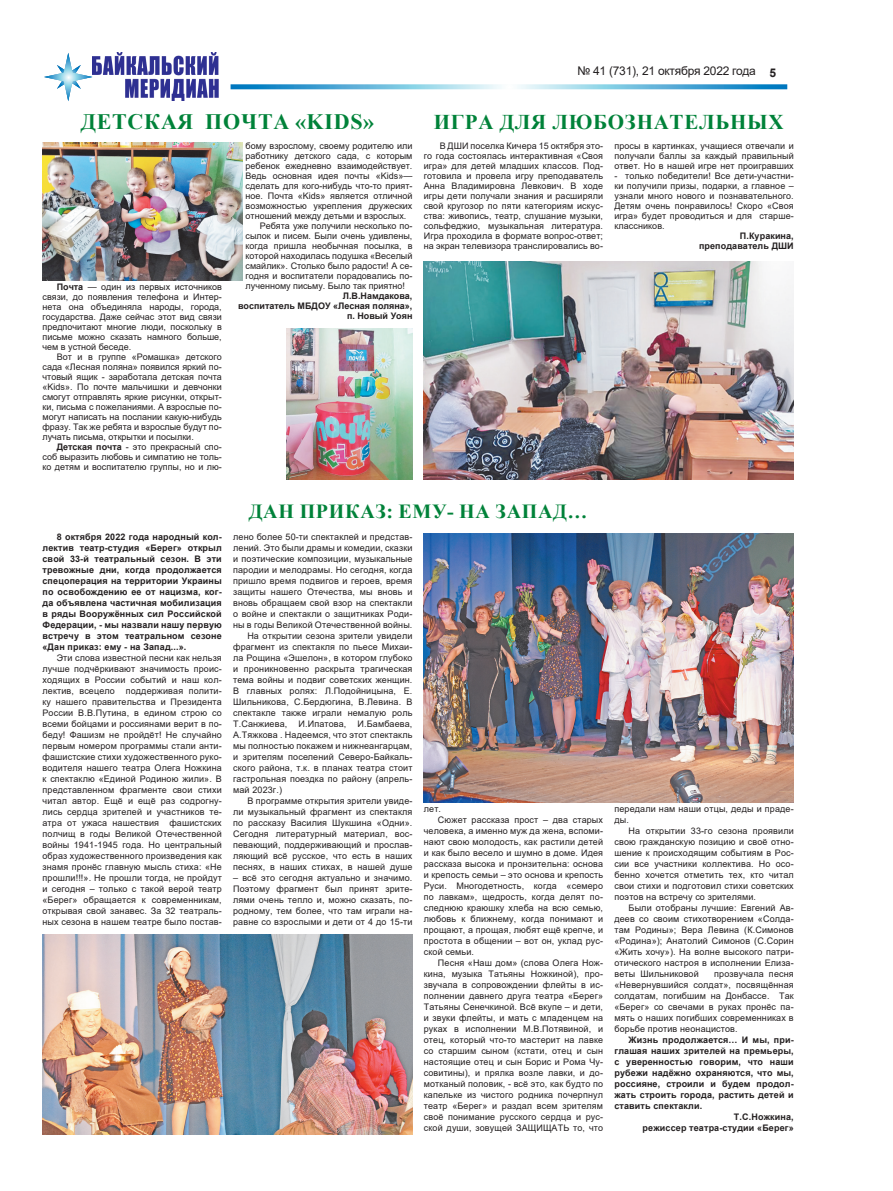
<style>
.page{position:relative;width:893px;height:1191px;background:#fff}
.page>*{position:absolute;margin:0;border:0;box-sizing:border-box;transform-origin:0 0}
.podpis_k_foto{font:700 22px "Times New Roman";letter-spacing:.035em;color:#008239}
.podpis_k_foto-2{font:700 21px "Times New Roman";letter-spacing:.035em;color:#008239}
.podpis_k_foto-3{font:700 20px "Times New Roman";letter-spacing:.035em;color:#008239}
.t1{font:12px "Arial";letter-spacing:-.02em;color:#231f20}
.podpis_k_foto-4{font:9px/11px "Arial";letter-spacing:.015em;color:#231f20;text-align:justify}
.podpis_k_foto-5{font:700 9px/11px "Arial";letter-spacing:.015em;color:#231f20;text-align:justify}
.s1{font-weight:700}
</style>
<div class="page">
<svg style="left:231px;top:84px;width:556px;height:5px"></svg>
<img style="left:92px;top:53px;width:126px;height:47px">
<svg style="left:44px;top:53px;width:48px;height:48px"></svg>
<img style="left:424px;top:261px;width:370px;height:218px">
<img style="left:286px;top:328px;width:126px;height:151px">
<img style="left:43px;top:142px;width:200px;height:139px">
<img style="left:43px;top:934px;width:369px;height:200px">
<img style="left:424px;top:533px;width:370px;height:269px">
<p class="podpis_k_foto" style="left:81px;top:106px;width:295px">ДЕТСКАЯ ПОЧТА «KIDS»</p>
<p class="podpis_k_foto-4" style="left:43px;top:282px;width:181px;line-height:10px;text-indent:14px"><span class="s1">Почта</span> — один из первых источников связи, до появления телефона и Интер&shy;нета она объединяла народы, города, государства. Даже сейчас этот вид связи предпочитают многие люди, поскольку в письме можно сказать намного больше, чем в устной беседе.</p>
<p class="podpis_k_foto-4" style="left:43px;top:352px;width:181px;line-height:10px;text-indent:14px">Вот и в группе «Ромашка» детского сада «Лесная поляна» появился яркий по&shy;чтовый ящик - заработала детская почта «Kids». По почте мальчишки и девчонки смогут отправлять яркие рисунки, открыт&shy;ки, письма с пожеланиями. А взрослые по&shy;могут написать на послании какую-нибудь фразу. Так же ребята и взрослые будут по&shy;лучать письма, открытки и посылки.</p>
<p class="podpis_k_foto-4" style="left:43px;top:442px;width:181px;line-height:10px;text-indent:14px"><span class="s1">Детская почта</span> - это прекрасный спо&shy;соб выразить любовь и симпатию не толь&shy;ко детям и воспитателю группы, но и лю-</p>
<p class="podpis_k_foto-4" style="left:246px;top:141px;width:168px;line-height:10px">бому взрослому, своему родителю или работнику детского сада, с которым ребенок ежедневно взаимодействует.<br>Ведь основная идея почты «Kids»— сделать для кого-нибудь что-то прият&shy;ное. Почта «Kids» является отличной возможностью укрепления дружеских отношений между детьми и взрослых.</p>
<p class="podpis_k_foto-4" style="left:246px;top:221px;width:168px;line-height:10px;text-indent:14px">Ребята уже получили несколько по&shy;сылок и писем. Были очень удивлены, когда пришла необычная посылка, в которой находилась подушка «Веселый смайлик». Столько было радости! А се&shy;годня и воспитатели порадовались по&shy;лученному письму. Было так приятно!</p>
<p class="podpis_k_foto-5" style="left:343px;top:290px;width:71px">Л.В.Намдакова,</p>
<p class="podpis_k_foto-5" style="left:238px;top:301px;width:176px;line-height:10px;text-align:right">воспитатель МБДОУ «Лесная поляна», п. Новый Уоян</p>
<h3 class="t1" style="left:577px;top:63px;width:200px">№ 41 (731), 21 октября 2022 года <span class="s1">5</span></h3>
<p class="podpis_k_foto-2" style="left:434px;top:106px;width:351px">ИГРА ДЛЯ ЛЮБОЗНАТЕЛЬНЫХ</p>
<p class="podpis_k_foto-4" style="left:424px;top:141px;width:181px;line-height:10px;text-indent:16px">В ДШИ поселка Кичера 15 октября это&shy;го года состоялась интерактивная «Своя игра» для детей младших классов. Под&shy;готовила и провела игру преподаватель Анна Владимировна Левкович. В ходе игры дети получали знания и расширяли свой кругозор по пяти категориям искус&shy;ства: живопись, театр, слушание музыки, сольфеджио, музыкальная литература.<br>Игра проходила в формате вопрос-ответ; на экран телевизора транслировались во-</p>
<p class="podpis_k_foto-4" style="left:614px;top:141px;width:181px;line-height:10px">просы в картинках, учащиеся отвечали и получали баллы за каждый правильный ответ. Но в нашей игре нет проигравших</p>
<p class="podpis_k_foto-4" style="left:614px;top:171px;width:181px;line-height:10px">- только победители! Все дети-участни&shy;ки получили призы, подарки, а главное – узнали много нового и познавательного.<br>Детям очень понравилось! Скоро «Своя игра» будет проводиться и для старше&shy;классников.</p>
<p class="podpis_k_foto-5" style="left:740px;top:230px;width:55px">П.Куракина,</p>
<p class="podpis_k_foto-5" style="left:699px;top:240px;width:96px">преподаватель ДШИ</p>
<p class="podpis_k_foto-5" style="left:43px;top:531px;width:181px;text-indent:14px">8 октября 2022 года народный кол&shy;лектив театр-студия «Берег» открыл свой 33-й театральный сезон. В эти тревожные дни, когда продолжается спецоперация на территории Украины по освобождению ее от нацизма, ког&shy;да объявлена частичная мобилизация в ряды Вооружённых сил Российской Федерации, - мы назвали нашу первую встречу в этом театральном сезоне «Дан приказ: ему - на Запад...».</p>
<p class="podpis_k_foto-4" style="left:43px;top:652px;width:181px;text-indent:14px">Эти слова известной песни как нельзя лучше подчёркивают значимость проис&shy;ходящих в России событий и наш кол&shy;лектив, всецело поддерживая полити&shy;ку нашего правительства и Президента России В.В.Путина, в едином строю со всеми бойцами и россиянами верит в по&shy;беду! Фашизм не пройдёт! Не случайно первым номером программы стали анти&shy;фашистские стихи художественного руко&shy;водителя нашего театра Олега Ножкина к спектаклю «Единой Родиною жили». В представленном фрагменте свои стихи читал автор. Ещё и ещё раз содрогну&shy;лись сердца зрителей и участников те&shy;атра от ужаса нашествия фашистских полчищ в годы Великой Отечественной войны 1941-1945 года. Но центральный образ художественного произведения как знамя пронёс главную мысль стиха: «Не прошли!!!». Не прошли тогда, не пройдут и сегодня – только с такой верой театр «Берег» обращается к современникам, открывая свой занавес. За 32 театраль&shy;ных сезона в нашем театре было постав-</p>
<p class="podpis_k_foto-3" style="left:249px;top:497px;width:340px">ДАН ПРИКАЗ: ЕМУ- НА ЗАПАД…</p>
<p class="podpis_k_foto-4" style="left:233px;top:531px;width:181px">лено более 50-ти спектаклей и представ&shy;лений. Это были драмы и комедии, сказки и поэтические композиции, музыкальные пародии и мелодрамы. Но сегодня, когда пришло время подвигов и героев, время защиты нашего Отечества, мы вновь и вновь обращаем свой взор на спектакли о войне и спектакли о защитниках Роди&shy;ны в годы Великой Отечественной войны.</p>
<p class="podpis_k_foto-4" style="left:233px;top:630px;width:181px;text-indent:14px">На открытии сезона зрители увидели фрагмент из спектакля по пьесе Михаи&shy;ла Рощина «Эшелон», в котором глубоко и проникновенно раскрыта трагическая тема войны и подвиг советских женщин.<br>В главных ролях: Л.Подойницына, Е.<br>Шильникова, С.Бердюгина, В.Левина. В спектакле также играли немалую роль Т.Санжиева, И.Ипатова, И.Бамбаева, А.Тяжкова . Надеемся, что этот спектакль мы полностью покажем и нижнеангарцам, и зрителям поселений Северо-Байкаль&shy;ского района, т.к. в планах театра стоит гастрольная поездка по району (апрель&shy;май 2023г.)</p>
<p class="podpis_k_foto-4" style="left:233px;top:795px;width:181px;text-indent:14px">В программе открытия зрители увиде&shy;ли музыкальный фрагмент из спектакля по рассказу Василия Шукшина «Одни».<br>Сегодня литературный материал, вос&shy;певающий, поддерживающий и прослав&shy;ляющий всё русское, что есть в наших песнях, в наших стихах, в нашей душе</p>
<p class="podpis_k_foto-4" style="left:233px;top:872px;width:181px">– всё это сегодня актуально и значимо.<br>Поэтому фрагмент был принят зрите&shy;лями очень тепло и, можно сказать, по&shy;родному, тем более, что там играли на&shy;равне со взрослыми и дети от 4 до 15-ти</p>
<p class="podpis_k_foto-4" style="left:424px;top:803px;width:19px">лет.</p>
<p class="podpis_k_foto-4" style="left:424px;top:814px;width:181px;text-indent:14px">Сюжет рассказа прост – два старых человека, а именно муж да жена, вспоми&shy;нают свою молодость, как растили детей и как было весело и шумно в доме. Идея рассказа высока и пронзительна: основа и крепость семьи – это основа и крепость Руси. Многодетность, когда «семеро по лавкам», щедрость, когда делят по&shy;следнюю краюшку хлеба на всю семью, любовь к ближнему, когда понимают и прощают, а прощая, любят ещё крепче, и простота в общении – вот он, уклад рус&shy;ской семьи.</p>
<p class="podpis_k_foto-4" style="left:424px;top:957px;width:181px;text-indent:14px">Песня «Наш дом» (слова Олега Нож&shy;кина, музыка Татьяны Ножкиной), про&shy;звучала в сопровождении флейты в ис&shy;полнении давнего друга театра «Берег» Татьяны Сенечкиной. Всё вкупе – и дети, и звуки флейты, и мать с младенцем на руках в исполнении М.В.Потявиной, и отец, который что-то мастерит на лавке со старшим сыном (кстати, отец и сын настоящие отец и сын Борис и Рома Чу&shy;совитины), и прялка возле лавки, и до&shy;мотканый половик, - всё это, как будто по капельке из чистого родника почерпнул театр «Берег» и раздал всем зрителям своё понимание русского сердца и рус&shy;ской души, зовущей ЗАЩИЩАТЬ то, что</p>
<p class="podpis_k_foto-4" style="left:614px;top:803px;width:181px">передали нам наши отцы, деды и праде&shy;ды.</p>
<p class="podpis_k_foto-4" style="left:614px;top:825px;width:181px;text-indent:14px">На открытии 33-го сезона проявили свою гражданскую позицию и своё отно&shy;шение к происходящим событиям в Рос&shy;сии все участники коллектива. Но осо&shy;бенно хочется отметить тех, кто читал свои стихи и подготовил стихи советских поэтов на встречу со зрителями.</p>
<p class="podpis_k_foto-4" style="left:614px;top:902px;width:181px;text-indent:14px">Были отобраны лучшие: Евгений Ав&shy;деев со своим стихотворением «Солда&shy;там Родины»; Вера Левина (К.Симонов «Родина»); Анатолий Симонов (С.Сорин «Жить хочу»). На волне высокого патри&shy;отического настроя в исполнении Елиза&shy;веты Шильниковой</p>
<p class="podpis_k_foto-4" style="left:614px;top:968px;width:181px;text-indent:100px">прозвучала песня «Невернувшийся солдат», посвящённая солдатам, погибшим на Донбассе. Так «Берег» со свечами в руках пронёс па&shy;мять о наших погибших современниках в борьбе против неонацистов.</p>
<p class="podpis_k_foto-5" style="left:614px;top:1034px;width:181px;text-indent:14px">Жизнь продолжается… И мы, при&shy;глашая наших зрителей на премьеры, с уверенностью говорим, что наши рубежи надёжно охраняются, что мы, россияне, строили и будем продол&shy;жать строить города, растить детей и ставить спектакли.</p>
<p class="podpis_k_foto-5" style="left:734px;top:1111px;width:61px">Т.С.Ножкина,</p>
<p class="podpis_k_foto-5" style="left:643px;top:1122px;width:153px">режиссер театра-студии «Берег»</p>
</div>
